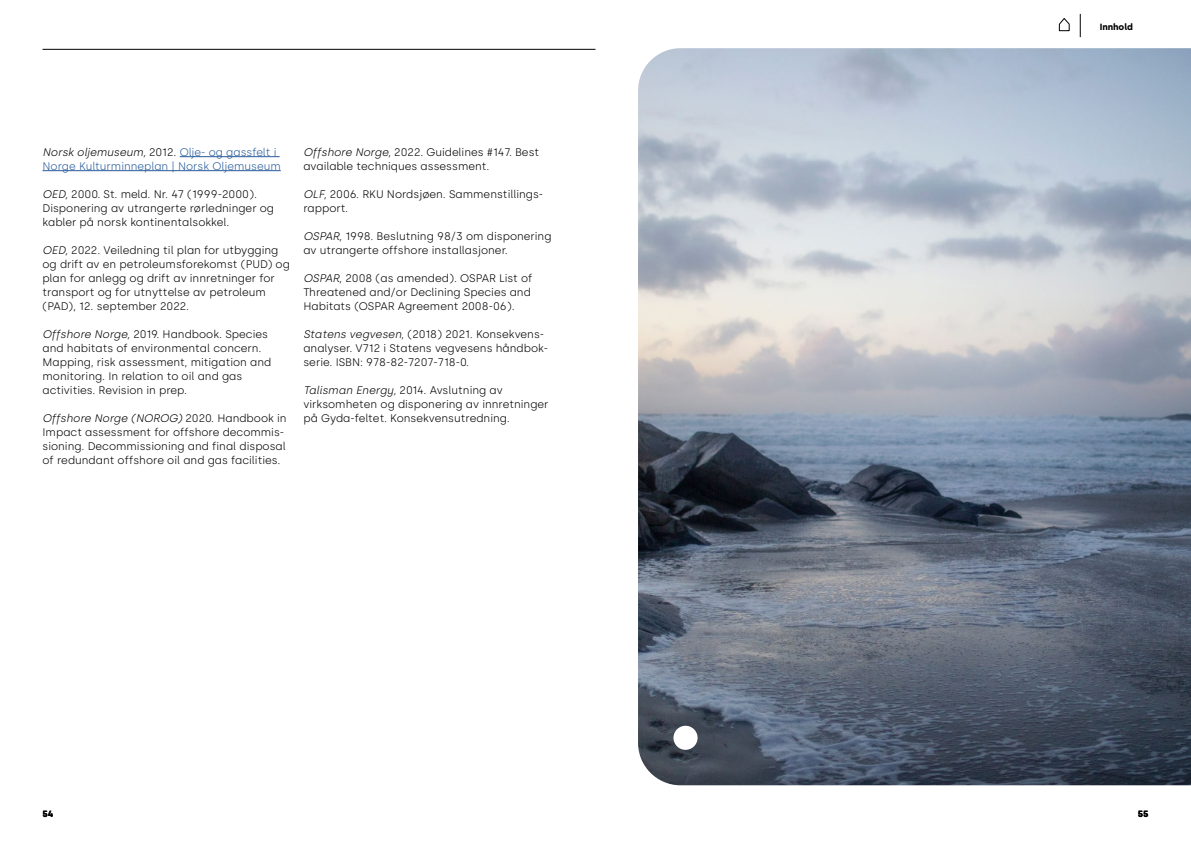
<style>
.page{position:relative;width:1191px;height:842px;background:#fff}
.page>*{position:absolute;margin:0;border:0;box-sizing:border-box;transform-origin:0 0}
.Brødtekst_11_14{font:300 11px/14px "Silka";color:#000}
.Brødtekst_11_14-2{font:300 11px/14px "Silka";color:#275b9b}
.t1{font:700 9px "Silka";color:#000}
.s1{font-style:italic;color:#000}
.s2{color:#000}
.s3{font-style:italic}
</style>
<div class="page">
<hr style="left:595px;top:0;width:1px;height:842px;background:#000">
<hr style="left:43px;top:49px;width:552px;height:1px;background:#000">
<svg style="left:1058px;top:18px;width:12px;height:14px"></svg>
<svg style="left:1080px;top:14px;width:1px;height:23px"></svg>
<hr style="left:180px;top:156px;width:100px;height:1px;background:#275b9b">
<hr style="left:43px;top:170px;width:238px;height:1px;background:#275b9b">
<img style="left:638px;top:48px;width:553px;height:737px">
<div style="left:673px;top:726px;width:24px;height:24px;background:#fff;border-radius:50%"></div>
<p class="Brødtekst_11_14-2" style="left:43px;top:145px;width:240px"><span class="s1">Norsk oljemuseum,</span> <span class="s2">2012.</span> Olje- og gassfelt i<br>Norge Kulturminneplan | Norsk Oljemuseum</p>
<p class="Brødtekst_11_14" style="left:43px;top:187px;width:233px"><span class="s3">OED,</span> 2000. St. meld. Nr. 47 (1999-2000).<br>Disponering av utrangerte rørledninger og kabler på norsk kontinentalsokkel.</p>
<p class="Brødtekst_11_14" style="left:43px;top:243px;width:249px"><span class="s3">OED,</span> 2022. Veiledning til plan for utbygging og drift av en petroleumsforekomst (PUD) og plan for anlegg og drift av innretninger for transport og for utnyttelse av petroleum (PAD), 12. september 2022.</p>
<p class="Brødtekst_11_14" style="left:43px;top:327px;width:230px"><span class="s3">Offshore Norge,</span> 2019. Handbook. Species and habitats of environmental concern.<br>Mapping, risk assessment, mitigation and monitoring. In relation to oil and gas activities. Revision in prep.</p>
<p class="Brødtekst_11_14" style="left:43px;top:411px;width:246px"><span class="s3">Offshore Norge (NOROG)</span> 2020. Handbook in Impact assessment for offshore decommis&shy;sioning. Decommissioning and final disposal of redundant offshore oil and gas facilities.</p>
<p class="Brødtekst_11_14" style="left:303px;top:145px;width:237px"><span class="s3">Offshore Norge,</span> 2022. Guidelines #147. Best available techniques assessment.</p>
<p class="Brødtekst_11_14" style="left:303px;top:187px;width:240px"><span class="s3">OLF,</span> 2006. RKU Nordsjøen. Sammenstillings&shy;rapport.</p>
<p class="Brødtekst_11_14" style="left:303px;top:229px;width:250px"><span class="s3">OSPAR,</span> 1998. Beslutning 98/3 om disponering av utrangerte offshore installasjoner.</p>
<p class="Brødtekst_11_14" style="left:303px;top:271px;width:231px"><span class="s3">OSPAR,</span> 2008 (as amended). OSPAR List of<br>Threatened and/or Declining Species and<br>Habitats (OSPAR Agreement 2008-06).</p>
<p class="Brødtekst_11_14" style="left:303px;top:327px;width:245px"><span class="s3">Statens vegvesen,</span> (2018) 2021. Konsekvens&shy;analyser. V712 i Statens vegvesens håndbok&shy;serie. ISBN: 978-82-7207-718-0.</p>
<p class="Brødtekst_11_14" style="left:303px;top:383px;width:247px"><span class="s3">Talisman Energy,</span> 2014. Avslutning av virksomheten og disponering av innretninger på Gyda-feltet. Konsekvensutredning.</p>
<p class="t1" style="left:1099px;top:21px;width:35px">Innhold</p>
<p class="t1" style="left:43px;top:809px;width:13px">54</p>
<p class="t1" style="left:1137px;top:809px;width:12px">55</p>
</div>
